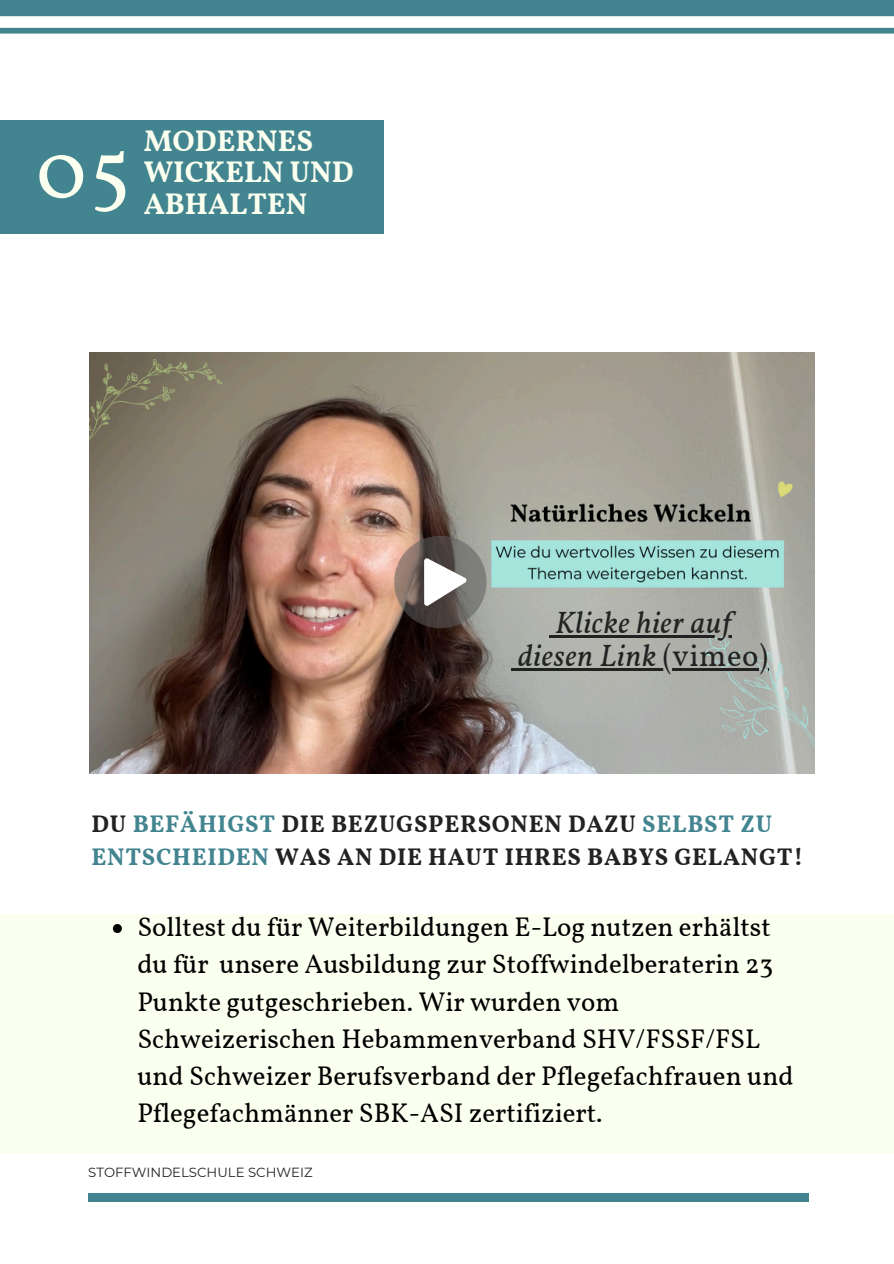
<style>
.page{position:relative;width:894px;height:1264px;background:#fff}
.page>*{position:absolute;margin:0;border:0;box-sizing:border-box;transform-origin:0 0}
.t1{font:84px "Vollkorn";color:#fbffef}
.t2{font:italic 30.75px/32.7px "Vollkorn";letter-spacing:.02em;color:#222;text-align:center}
.t3{font:700 29.85px/31.5px "Vollkorn";color:#fbffef}
.t4{font:26.85px/37px "Vollkorn";color:#000}
.t5{font:700 24px/32.7px "Vollkorn";letter-spacing:.03em;color:#222}
.t6{font:13.2px "Montserrat";color:#222}
.s1{font-style:normal}
.s2{color:#42848f}
</style>
<div class="page">
<img style="left:89px;top:352px;width:725px;height:421px">
<div style="left:88px;top:1193px;width:720px;height:8px;background:#42848f"></div>
<svg style="left:0;top:0;width:893px;height:34px"></svg>
<div style="left:0;top:120px;width:383px;height:113px;background:#42848f"></div>
<svg style="left:394px;top:536px;width:92px;height:92px;background:#887e78"></svg>
<svg style="left:548px;top:635px;width:7px;height:2px"></svg>
<hr style="left:555px;top:635px;width:176px;height:2px;background:#222">
<svg style="left:511px;top:668px;width:7px;height:2px"></svg>
<hr style="left:518px;top:668px;width:144px;height:2px;background:#222">
<hr style="left:662px;top:668px;width:106px;height:2px;background:#222">
<div style="left:0;top:914px;width:893px;height:239px;background:#fbffef"></div>
<svg style="left:113px;top:924px;width:9px;height:9px"></svg>
<p class="t1" style="left:36px;top:117px;width:96px">05</p>
<h1 class="t3" style="left:144px;top:127px;width:211px">MODERNES<br>WICKELN UND</h1>
<h1 class="t3" style="left:144px;top:190px;width:165px">ABHALTEN</h1>
<h4 class="t2" style="left:518px;top:609px;width:251px">Klicke hier auf diesen Link <span class="s1">(vimeo)</span></h4>
<p class="t5" style="left:91px;top:809px;width:713px">DU <span class="s2">BEFÄHIGST</span> DIE BEZUGSPERSONEN DAZU <span class="s2">SELBST ZU<br>ENTSCHEIDEN</span> WAS AN DIE HAUT IHRES BABYS GELANGT!</p>
<p class="t4" style="left:137px;top:911px;width:657px">Solltest du für Weiterbildungen E-Log nutzen erhältst du für unsere Ausbildung zur Stoffwindelberaterin 23<br>Punkte gutgeschrieben. Wir wurden vom Schweizerischen Hebammenverband SHV/FSSF/FSL und Schweizer Berufsverband der Pflegefachfrauen und Pflegefachmänner SBK-ASI zertifiziert.</p>
<p class="t6" style="left:88px;top:1164px;width:226px">STOFFWINDELSCHULE SCHWEIZ</p>
</div>
